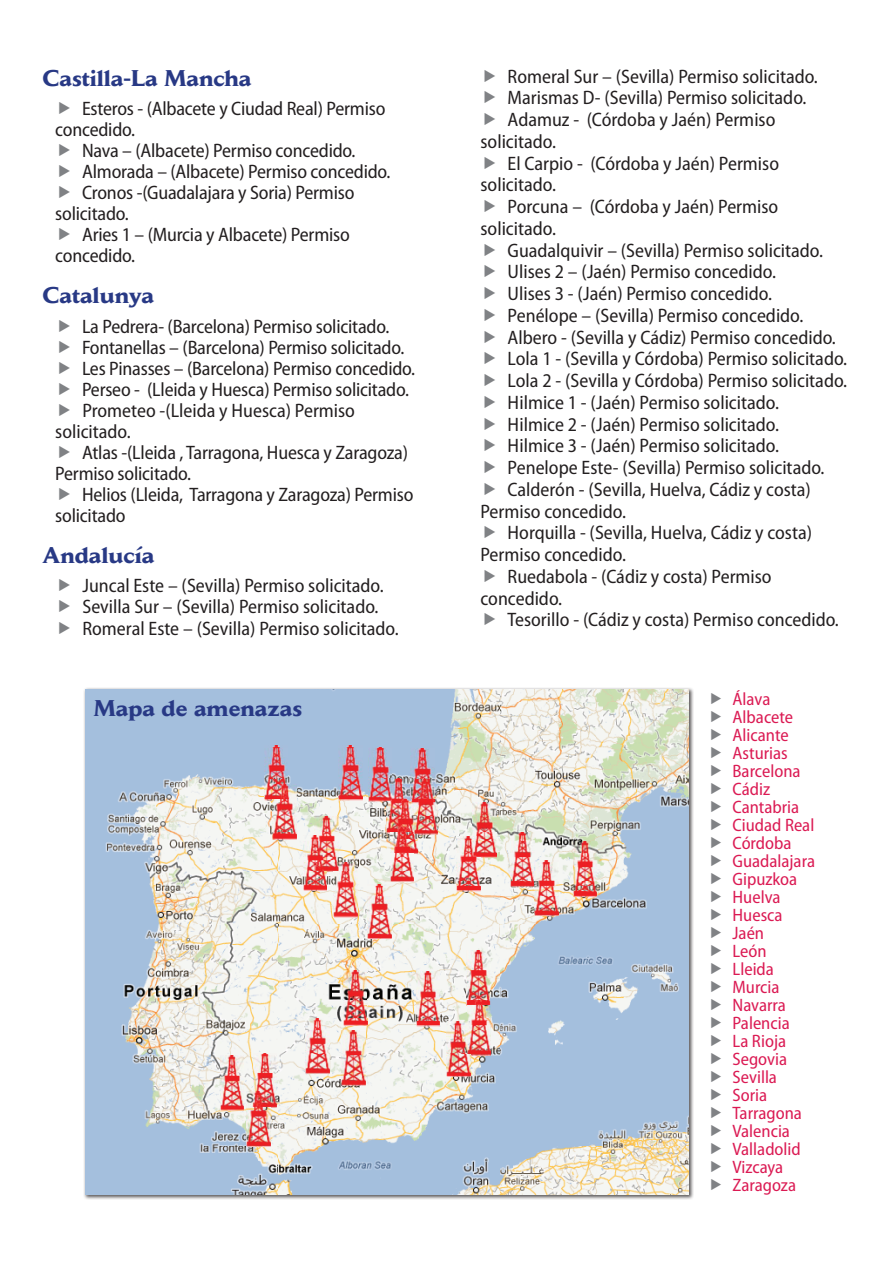
<style>
.page{position:relative;width:893px;height:1263px;background:#fff}
.page>*{position:absolute;margin:0;border:0;box-sizing:border-box;transform-origin:0 0}
.t1{font:700 22.5px "Daily News";color:#283985}
.t2{font:semi-condensed 19.5px/21.3px "Myriad Pro";color:#231f20}
.t3{font:semi-condensed 18px/18px "Myriad Pro";color:#db1a53}
</style>
<div class="page">
<div style="left:83px;top:688px;width:611px;height:512px;background:#231f20;opacity:.75"></div>
<div style="left:85px;top:690px;width:193px;height:13px;background:#a4bfdd"></div>
<img style="left:85px;top:703px;width:193px;height:492px">
<img style="left:278px;top:690px;width:411px;height:505px">
<img style="left:264px;top:745px;width:24px;height:39px">
<img style="left:339px;top:745px;width:24px;height:54px">
<img style="left:368px;top:747px;width:24px;height:31px">
<img style="left:411px;top:749px;width:23px;height:29px">
<img style="left:368px;top:778px;width:67px;height:2px">
<img style="left:368px;top:780px;width:69px;height:22px">
<img style="left:264px;top:784px;width:32px;height:16px">
<svg style="left:339px;top:799px;width:24px;height:1px"></svg>
<img style="left:273px;top:800px;width:24px;height:39px">
<svg style="left:273px;top:802px;width:24px;height:1px"></svg>
<img style="left:387px;top:802px;width:50px;height:31px">
<img style="left:472px;top:802px;width:24px;height:30px">
<img style="left:315px;top:816px;width:23px;height:16px">
<img style="left:390px;top:833px;width:47px;height:2px">
<img style="left:511px;top:836px;width:23px;height:51px">
<svg style="left:315px;top:832px;width:23px;height:3px"></svg>
<svg style="left:273px;top:832px;width:24px;height:4px"></svg>
<img style="left:303px;top:835px;width:35px;height:27px">
<svg style="left:390px;top:835px;width:27px;height:1px"></svg>
<svg style="left:472px;top:832px;width:24px;height:4px"></svg>
<svg style="left:511px;top:832px;width:23px;height:4px"></svg>
<img style="left:390px;top:836px;width:27px;height:18px">
<img style="left:457px;top:836px;width:39px;height:21px">
<img style="left:573px;top:841px;width:24px;height:55px">
<img style="left:390px;top:854px;width:24px;height:28px">
<img style="left:457px;top:857px;width:24px;height:33px">
<svg style="left:390px;top:861px;width:23px;height:1px"></svg>
<svg style="left:457px;top:861px;width:23px;height:1px"></svg>
<svg style="left:511px;top:861px;width:47px;height:1px"></svg>
<svg style="left:573px;top:861px;width:23px;height:1px"></svg>
<img style="left:303px;top:862px;width:54px;height:9px">
<img style="left:535px;top:862px;width:24px;height:53px">
<img style="left:303px;top:871px;width:24px;height:19px">
<img style="left:334px;top:871px;width:24px;height:46px">
<img style="left:367px;top:884px;width:24px;height:55px">
<svg style="left:334px;top:890px;width:24px;height:1px"></svg>
<svg style="left:367px;top:890px;width:24px;height:1px"></svg>
<svg style="left:457px;top:890px;width:24px;height:1px"></svg>
<svg style="left:535px;top:890px;width:24px;height:1px"></svg>
<svg style="left:573px;top:890px;width:24px;height:1px"></svg>
<img style="left:466px;top:951px;width:25px;height:71px">
<svg style="left:466px;top:971px;width:24px;height:1px"></svg>
<img style="left:343px;top:971px;width:24px;height:54px">
<img style="left:416px;top:971px;width:23px;height:54px">
<img style="left:306px;top:1018px;width:24px;height:55px">
<img style="left:446px;top:1022px;width:45px;height:33px">
<svg style="left:306px;top:1025px;width:24px;height:1px"></svg>
<svg style="left:416px;top:1025px;width:23px;height:1px"></svg>
<img style="left:341px;top:1030px;width:24px;height:55px">
<img style="left:253px;top:1053px;width:24px;height:38px">
<svg style="left:253px;top:1055px;width:24px;height:1px"></svg>
<svg style="left:306px;top:1055px;width:24px;height:1px"></svg>
<svg style="left:341px;top:1055px;width:24px;height:1px"></svg>
<svg style="left:446px;top:1055px;width:24px;height:1px"></svg>
<img style="left:220px;top:1056px;width:24px;height:55px">
<img style="left:446px;top:1056px;width:24px;height:21px">
<img style="left:247px;top:1091px;width:30px;height:17px">
<img style="left:247px;top:1108px;width:24px;height:38px">
<p class="t1" style="left:43px;top:64px;width:211px">Castilla-La Mancha</p>
<p class="t2" style="left:82px;top:98px;width:305px">Esteros - (Albacete y Ciudad Real) Permiso</p>
<p class="t2" style="left:55px;top:119px;width:81px">concedido.</p>
<p class="t2" style="left:82px;top:140px;width:275px">Nava – (Albacete) Permiso concedido.</p>
<p class="t2" style="left:82px;top:161px;width:310px">Almorada – (Albacete) Permiso concedido.</p>
<p class="t2" style="left:82px;top:182px;width:274px">Cronos -(Guadalajara y Soria) Permiso</p>
<p class="t2" style="left:55px;top:203px;width:75px">solicitado.</p>
<p class="t2" style="left:82px;top:224px;width:269px">Aries 1 – (Murcia y Albacete) Permiso</p>
<p class="t2" style="left:55px;top:245px;width:81px">concedido.</p>
<p class="t1" style="left:43px;top:281px;width:113px">Catalunya</p>
<p class="t2" style="left:82px;top:316px;width:309px">La Pedrera- (Barcelona) Permiso solicitado.</p>
<p class="t2" style="left:82px;top:337px;width:324px">Fontanellas – (Barcelona) Permiso solicitado.</p>
<p class="t2" style="left:82px;top:358px;width:335px">Les Pinasses – (Barcelona) Permiso concedido.</p>
<p class="t2" style="left:82px;top:379px;width:329px">Perseo - (Lleida y Huesca) Permiso solicitado.</p>
<p class="t2" style="left:82px;top:400px;width:274px">Prometeo -(Lleida y Huesca) Permiso</p>
<p class="t2" style="left:55px;top:421px;width:77px">solicitado.</p>
<p class="t2" style="left:82px;top:442px;width:328px">Atlas -(Lleida , Tarragona, Huesca y Zaragoza)</p>
<p class="t2" style="left:55px;top:463px;width:137px">Permiso solicitado.</p>
<p class="t2" style="left:82px;top:484px;width:333px">Helios (Lleida, Tarragona y Zaragoza) Permiso</p>
<p class="t2" style="left:55px;top:505px;width:72px">solicitado</p>
<p class="t1" style="left:43px;top:541px;width:114px">Andalucía</p>
<p class="t2" style="left:82px;top:575px;width:318px">Juncal Este – (Sevilla) Permiso solicitado.<br>Sevilla Sur – (Sevilla) Permiso solicitado.<br>Romeral Este – (Sevilla) Permiso solicitado.</p>
<p class="t2" style="left:508px;top:66px;width:312px">Romeral Sur – (Sevilla) Permiso solicitado.</p>
<p class="t2" style="left:508px;top:88px;width:300px">Marismas D- (Sevilla) Permiso solicitado.</p>
<p class="t2" style="left:508px;top:109px;width:269px">Adamuz - (Córdoba y Jaén) Permiso</p>
<p class="t2" style="left:480px;top:131px;width:77px">solicitado.</p>
<p class="t2" style="left:508px;top:153px;width:273px">El Carpio - (Córdoba y Jaén) Permiso</p>
<p class="t2" style="left:480px;top:175px;width:77px">solicitado.</p>
<p class="t2" style="left:508px;top:196px;width:272px">Porcuna – (Córdoba y Jaén) Permiso</p>
<p class="t2" style="left:480px;top:218px;width:77px">solicitado.</p>
<p class="t2" style="left:508px;top:240px;width:317px">Guadalquivir – (Sevilla) Permiso solicitado.</p>
<p class="t2" style="left:508px;top:262px;width:270px">Ulises 2 – (Jaén) Permiso concedido.</p>
<p class="t2" style="left:508px;top:283px;width:266px">Ulises 3 - (Jaén) Permiso concedido.</p>
<p class="t2" style="left:508px;top:305px;width:297px">Penélope – (Sevilla) Permiso concedido.</p>
<p class="t2" style="left:508px;top:327px;width:330px">Albero - (Sevilla y Cádiz) Permiso concedido.</p>
<p class="t2" style="left:508px;top:349px;width:341px">Lola 1 - (Sevilla y Córdoba) Permiso solicitado.</p>
<p class="t2" style="left:508px;top:370px;width:341px">Lola 2 - (Sevilla y Córdoba) Permiso solicitado.</p>
<p class="t2" style="left:508px;top:392px;width:273px">Hilmice 1 - (Jaén) Permiso solicitado.</p>
<p class="t2" style="left:508px;top:414px;width:273px">Hilmice 2 - (Jaén) Permiso solicitado.</p>
<p class="t2" style="left:508px;top:436px;width:273px">Hilmice 3 - (Jaén) Permiso solicitado.</p>
<p class="t2" style="left:508px;top:457px;width:318px">Penelope Este- (Sevilla) Permiso solicitado.</p>
<p class="t2" style="left:508px;top:479px;width:305px">Calderón - (Sevilla, Huelva, Cádiz y costa)</p>
<p class="t2" style="left:480px;top:501px;width:147px">Permiso concedido.</p>
<p class="t2" style="left:508px;top:522px;width:306px">Horquilla - (Sevilla, Huelva, Cádiz y costa)</p>
<p class="t2" style="left:480px;top:544px;width:147px">Permiso concedido.</p>
<p class="t2" style="left:508px;top:566px;width:266px">Ruedabola - (Cádiz y costa) Permiso</p>
<p class="t2" style="left:480px;top:588px;width:83px">concedido.</p>
<p class="t2" style="left:508px;top:609px;width:333px">Tesorillo - (Cádiz y costa) Permiso concedido.</p>
<p class="t1" style="left:94px;top:694px;width:210px">Mapa de amenazas</p>
<p class="t3" style="left:733px;top:690px;width:84px">Álava<br>Albacete<br>Alicante<br>Asturias<br>Barcelona<br>Cádiz<br>Cantabria<br>Ciudad Real<br>Córdoba<br>Guadalajara<br>Gipuzkoa<br>Huelva<br>Huesca<br>Jaén<br>León<br>Lleida<br>Murcia<br>Navarra<br>Palencia<br>La Rioja<br>Segovia<br>Sevilla<br>Soria<br>Tarragona<br>Valencia<br>Valladolid<br>Vizcaya<br>Zaragoza</p>
</div>
